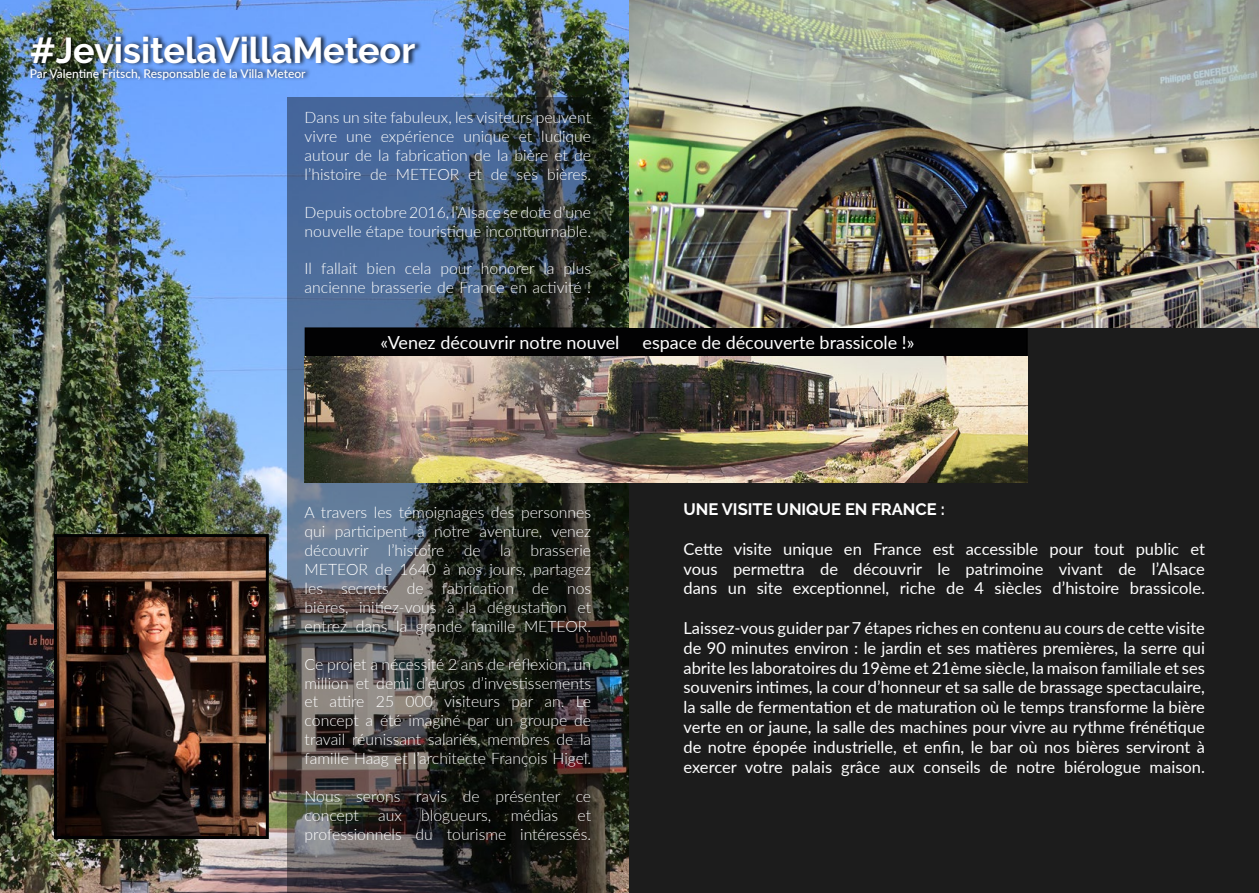
<style>
.page{position:relative;width:1259px;height:893px;background:#fff}
.page>*{position:absolute;margin:0;border:0;box-sizing:border-box;transform-origin:0 0}
.t1{font:700 36px "Raleway";color:#fff}
.t2{font:18px "Lato";color:#fff}
.t3{font:16.5px/19.8px "Lato";color:#fff;text-align:justify}
.t4{font:700 16.5px "Raleway";color:#fff}
.t5{font:300 15.75px/18.9px "Lato";color:#fff;text-align:justify}
.t6{font:500 12px "Lato";color:#fff}
</style>
<div class="page">
<img style="left:0;top:0;width:629px;height:893px">
<div style="left:629px;top:0;width:630px;height:893px;background:#1c1c1c"></div>
<div style="left:30px;top:32px;width:392px;height:51px;background:#000;opacity:.75"></div>
<svg style="left:287px;top:97px;width:322px;height:796px;background:#3b444d"></svg>
<div style="left:305px;top:328px;width:722px;height:154px;background:#020203"></div>
<div style="left:305px;top:327px;width:722px;height:156px;border:2px solid #000"></div>
<img style="left:305px;top:357px;width:722px;height:126px">
<img style="left:58px;top:538px;width:207px;height:297px">
<div style="left:54px;top:534px;width:215px;height:305px;border:3px solid #020203"></div>
<img style="left:629px;top:0;width:630px;height:327px">
<h1 class="t1" style="left:30px;top:30px;width:387px">#JevisitelaVillaMeteor</h1>
<p class="t6" style="left:30px;top:65px;width:277px">Par Valentine Fritsch, Responsable de la Villa Meteor</p>
<p class="t5" style="left:305px;top:108px;width:288px">Dans un site fabuleux, les visiteurs peuvent vivre une expérience unique et ludique autour de la fabrication de la bière et de l’histoire de METEOR et de ses bières.</p>
<p class="t5" style="left:305px;top:202px;width:288px">Depuis octobre 2016, l’Alsace se dote d’une nouvelle étape touristique incontournable.</p>
<p class="t5" style="left:305px;top:259px;width:288px">Il fallait bien cela pour honorer la plus ancienne brasserie de France en activité !</p>
<p class="t2" style="left:380px;top:330px;width:240px">«Venez découvrir notre nouvel</p>
<p class="t2" style="left:642px;top:330px;width:273px">espace de découverte brassicole !»</p>
<p class="t5" style="left:305px;top:503px;width:288px">A travers les témoignages des personnes qui participent à notre aventure, venez découvrir l’histoire de la brasserie METEOR de 1640 à nos jours, partagez les secrets de fabrication de nos bières, initiez-vous à la dégustation et entrez dans la grande famille METEOR.</p>
<p class="t5" style="left:305px;top:654px;width:288px">Ce projet a nécessité 2 ans de réflexion, un million et demi d’euros d’investissements et attire 25 000 visiteurs par an. Le concept a été imaginé par un groupe de travail réunissant salariés, membres de la famille Haag et l’architecte François Higel.</p>
<p class="t5" style="left:305px;top:786px;width:288px">Nous serons ravis de présenter ce concept aux blogueurs, médias et professionnels du tourisme intéressés.</p>
<p class="t4" style="left:683px;top:500px;width:263px">UNE VISITE UNIQUE EN FRANCE :</p>
<p class="t3" style="left:683px;top:538px;width:523px">Cette visite unique en France est accessible pour tout public et vous permettra de découvrir le patrimoine vivant de l’Alsace dans un site exceptionnel, riche de 4 siècles d’histoire brassicole.</p>
<p class="t3" style="left:683px;top:617px;width:523px">Laissez-vous guider par 7 étapes riches en contenu au cours de cette visite de 90 minutes environ : le jardin et ses matières premières, la serre qui abrite les laboratoires du 19ème et 21ème siècle, la maison familiale et ses souvenirs intimes, la cour d’honneur et sa salle de brassage spectaculaire, la salle de fermentation et de maturation où le temps transforme la bière verte en or jaune, la salle des machines pour vivre au rythme frénétique de notre épopée industrielle, et enfin, le bar où nos bières serviront à exercer votre palais grâce aux conseils de notre biérologue maison.</p>
</div>
